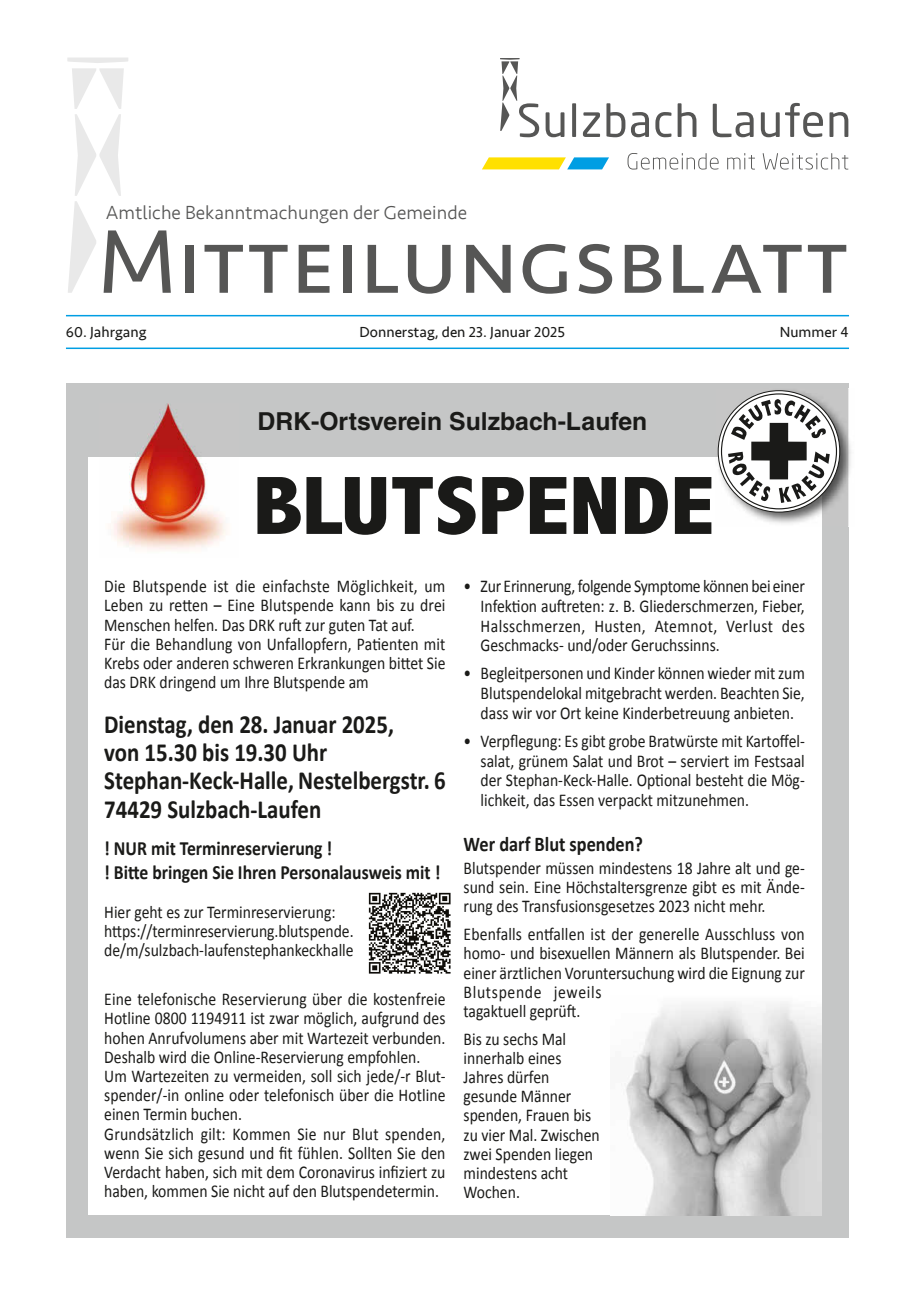
<style>
.page{position:relative;width:915px;height:1297px;background:#fff}
.page>*{position:absolute;margin:0;border:0;box-sizing:border-box;transform-origin:0 0}
.t1{font:93.6px "Seravek";color:#565655}
.t2{font:700 26.25px/28.3px "Calibri";color:#1a1a18;scale:.87 1}
.t3{font:700 24.75px "Helvetica LT Std";color:#1a1a18}
.t4{font:700 21px "Calibri";color:#1a1a18;scale:.87 1}
.t5{font:700 20.25px/24.3px "Calibri";color:#1a1a18;scale:.87 1}
.t6{font:300 19.5px "Seravek";color:#565655}
.t7{font:18px/19.2px "Calibri";color:#1a1a18;scale:.87 1}
.t8{font:15px "Seravek";color:#1a1a18}
</style>
<div class="page">
<svg style="left:627px;top:153px;width:221px;height:17px"></svg>
<svg style="left:500px;top:58px;width:348px;height:79px"></svg>
<svg style="left:482px;top:157px;width:127px;height:12px;background:#bbd362"></svg>
<svg style="left:67px;top:58px;width:61px;height:235px"></svg>
<div style="left:117px;top:212px;width:43px;height:31px;background:#fff"></div>
<hr style="left:66px;top:348px;width:782px;height:1px;background:#009ee3">
<hr style="left:66px;top:315px;width:782px;height:1px;background:#009ee3">
<div style="left:66px;top:383px;width:782px;height:854px;background:#c5c6c6"></div>
<div style="left:88px;top:458px;width:733px;height:757px;background:#fff"></div>
<svg style="left:257px;top:476px;width:454px;height:59px"></svg>
<img style="left:99px;top:404px;width:139px;height:146px">
<img style="left:368px;top:892px;width:83px;height:82px">
<img style="left:624px;top:1002px;width:197px;height:213px">
<img style="left:715px;top:388px;width:136px;height:139px">
<img style="left:715px;top:458px;width:106px;height:69px">
<svg style="left:718px;top:391px;width:121px;height:121px"></svg>
<svg style="left:721px;top:394px;width:115px;height:115px"></svg>
<svg style="left:727px;top:399px;width:102px;height:104px"></svg>
<p class="t6" style="left:106px;top:201px;width:363px">Amtliche Bekanntmachungen der Gemeinde</p>
<h1 class="t1" style="left:98px;top:189px;width:753px">MITTEILUNGSBLATT</h1>
<p class="t8" style="left:66px;top:320px;width:82px">60. Jahrgang</p>
<p class="t8" style="left:359px;top:320px;width:207px">Donnerstag, den 23. Januar 2025</p>
<p class="t8" style="left:779px;top:320px;width:70px">Nummer 4</p>
<h3 class="t3" style="left:257px;top:406px;width:391px">DRK-Ortsverein Sulzbach-Laufen</h3>
<p class="t7" style="left:104px;top:576px;width:393px">Die Blutspende ist die einfachste Möglichkeit, um Leben zu retten – Eine Blutspende kann bis zu drei Menschen helfen. Das DRK ruft zur guten Tat auf.<br>Für die Behandlung von Unfallopfern, Patienten mit Krebs oder anderen schweren Erkrankungen bittet Sie das DRK dringend um Ihre Blutspende am</p>
<h2 class="t2" style="left:104px;top:709px;width:393px">Dienstag, den 28. Januar 2025,<br>von 15.30 bis 19.30 Uhr<br>Stephan-Keck-Halle, Nestelbergstr. 6<br>74429 Sulzbach-Laufen</h2>
<p class="t5" style="left:104px;top:835px;width:388px">! NUR mit Terminreservierung !<br>! Bitte bringen Sie Ihren Personalausweis mit !</p>
<p class="t7" style="left:104px;top:901px;width:288px">Hier geht es zur Terminreservierung: https://terminreservierung.blutspende. de/m/sulzbach-laufenstephankeckhalle</p>
<p class="t7" style="left:104px;top:989px;width:393px">Eine telefonische Reservierung über die kostenfreie Hotline 0800 1194911 ist zwar möglich, aufgrund des hohen Anrufvolumens aber mit Wartezeit verbunden.<br>Deshalb wird die Online-Reservierung empfohlen.<br>Um Wartezeiten zu vermeiden, soll sich jede/-r Blut&shy;spender/-in online oder telefonisch über die Hotline einen Termin buchen.<br>Grundsätzlich gilt: Kommen Sie nur Blut spenden, wenn Sie sich gesund und fit fühlen. Sollten Sie den Verdacht haben, sich mit dem Coronavirus infiziert zu haben, kommen Sie nicht auf den Blutspendetermin.</p>
<p class="t7" style="left:480px;top:576px;width:374px;line-height:19.6px;text-align:justify;text-indent:-17px">• Zur Erinnerung, folgende Symptome können bei einer Infektion auftreten: z. B. Gliederschmerzen, Fieber, Halsschmerzen, Husten, Atemnot, Verlust des Geschmacks- und/oder Geruchssinns.</p>
<p class="t7" style="left:480px;top:663px;width:374px;line-height:19.6px;text-align:justify;text-indent:-17px">• Begleitpersonen und Kinder können wieder mit zum Blutspendelokal mitgebracht werden. Beachten Sie, dass wir vor Ort keine Kinderbetreuung anbieten.</p>
<p class="t7" style="left:480px;top:730px;width:374px;line-height:19.6px;text-align:justify;text-indent:-17px">• Verpflegung: Es gibt grobe Bratwürste mit Kartoffel&shy;salat, grünem Salat und Brot – serviert im Festsaal der Stephan-Keck-Halle. Optional besteht die Mög&shy;lichkeit, das Essen verpackt mitzunehmen.</p>
<p class="t4" style="left:463px;top:830px;width:208px">Wer darf Blut spenden?</p>
<p class="t7" style="left:463px;top:857px;width:393px;text-align:justify">Blutspender müssen mindestens 18 Jahre alt und ge&shy;sund sein. Eine Höchstaltersgrenze gibt es mit Ände&shy;rung des Transfusionsgesetzes 2023 nicht mehr.</p>
<p class="t7" style="left:463px;top:924px;width:393px">Ebenfalls entfallen ist der generelle Ausschluss von homo- und bisexuellen Männern als Blutspender. Bei einer ärztlichen Voruntersuchung wird die Eignung zur Blutspende jeweils<br>tagaktuell geprüft.</p>
<p class="t7" style="left:463px;top:1028px;width:158px">Bis zu sechs Mal innerhalb eines<br>Jahres dürfen gesunde Männer spenden, Frauen bis zu vier Mal. Zwischen zwei Spenden liegen mindestens acht<br>Wochen.</p>
</div>
